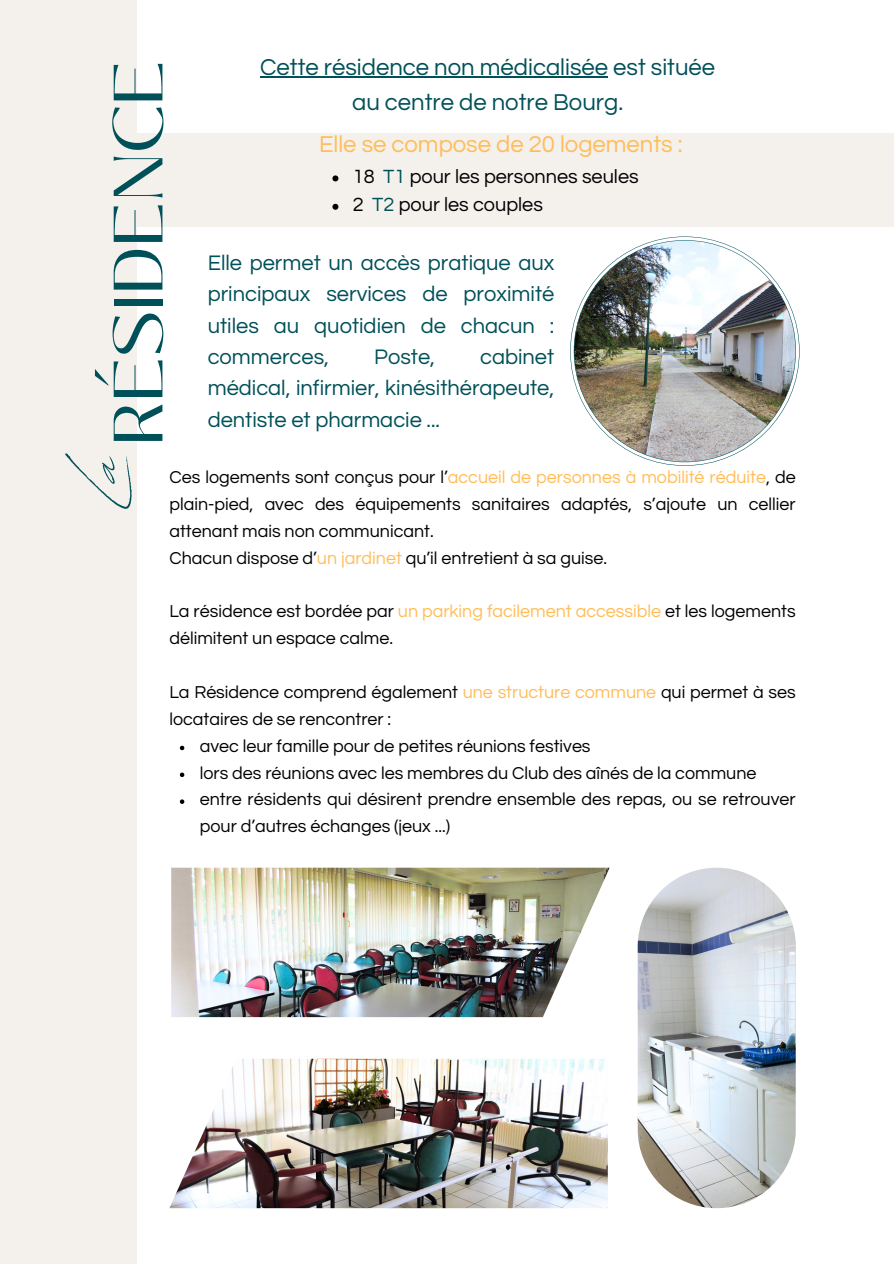
<style>
.page{position:relative;width:894px;height:1264px;background:#fff}
.page>*{position:absolute;margin:0;border:0;box-sizing:border-box;transform-origin:0 0}
.t1{font:80.7px "Revive 80 Signature";color:#005059}
.t2{font:69.45px "Black Mango";color:#005059}
.t3{font:23.85px "Questrial";color:#005059}
.t4{font:23.85px "Questrial";color:#ffbd59}
.t5{font:21.9px/31.3px "Questrial";color:#005059;text-align:justify}
.t6{font:19.95px "Questrial";color:#000001}
.t7{font:17.85px/26.8px "Questrial";color:#000001}
.s1{color:#005059}
.s2{color:#ffbd59}
</style>
<div class="page">
<div style="left:0;top:0;width:136px;height:1263px;background:#f4f0ec"></div>
<img style="left:171px;top:867px;width:438px;height:150px">
<img style="left:169px;top:1058px;width:438px;height:150px">
<img style="left:637px;top:867px;width:158px;height:341px;border-radius:78px">
<div style="left:0;top:133px;width:893px;height:93px;background:#f4f0ec"></div>
<svg style="left:180px;top:745px;width:4px;height:5px"></svg>
<svg style="left:180px;top:772px;width:4px;height:5px"></svg>
<svg style="left:180px;top:799px;width:4px;height:5px"></svg>
<img style="left:570px;top:236px;width:229px;height:230px">
<hr style="left:260px;top:76px;width:348px;height:1px;background:#005059">
<svg style="left:332px;top:175px;width:6px;height:6px"></svg>
<svg style="left:332px;top:204px;width:6px;height:6px"></svg>
<p class="t3" style="left:260px;top:55px;width:456px">Cette résidence non médicalisée est située</p>
<p class="t3" style="left:352px;top:91px;width:272px">au centre de notre Bourg.</p>
<p class="t2" style="left:86px;top:445px;width:387px;rotate:-90deg">RÉSIDENCE</p>
<p class="t1" style="left:39px;top:504px;width:57px;rotate:-90deg">La</p>
<p class="t4" style="left:319px;top:132px;width:365px">Elle se compose de 20 logements :</p>
<p class="t6" style="left:353px;top:166px;width:287px">18 <span class="s1">T1</span> pour les personnes seules</p>
<p class="t6" style="left:353px;top:195px;width:191px">2 <span class="s1">T2</span> pour les couples</p>
<p class="t5" style="left:208px;top:247px;width:348px">Elle permet un accès pratique aux principaux services de proximité utiles au quotidien de chacun : commerces,</p>
<p class="t5" style="left:208px;top:341px;width:348px;text-indent:272px">cabinet médical, infirmier, kinésithérapeute, dentiste et pharmacie ...</p>
<p class="t5" style="left:374px;top:341px;width:62px">Poste,</p>
<h3 class="t7" style="left:169px;top:464px;width:627px;text-align:justify">Ces logements sont conçus pour l’<span class="s2">accueil de personnes à mobilité réduite</span>, de plain-pied, avec des équipements sanitaires adaptés, s’ajoute un cellier attenant mais non communicant.</h3>
<p class="t7" style="left:169px;top:545px;width:439px">Chacun dispose d’<span class="s2">un jardinet</span> qu’il entretient à sa guise.</p>
<p class="t7" style="left:169px;top:598px;width:627px">La résidence est bordée par <span class="s2">un parking facilement accessible</span> et les logements délimitent un espace calme.</p>
<p class="t7" style="left:169px;top:679px;width:627px">La Résidence comprend également <span class="s2">une structure commune</span> qui permet à ses locataires de se rencontrer :</p>
<p class="t7" style="left:200px;top:732px;width:392px">avec leur famille pour de petites réunions festives</p>
<p class="t7" style="left:200px;top:759px;width:558px">lors des réunions avec les membres du Club des aînés de la commune</p>
<p class="t7" style="left:200px;top:786px;width:597px">entre résidents qui désirent prendre ensemble des repas, ou se retrouver pour d’autres échanges (jeux ...)</p>
</div>
